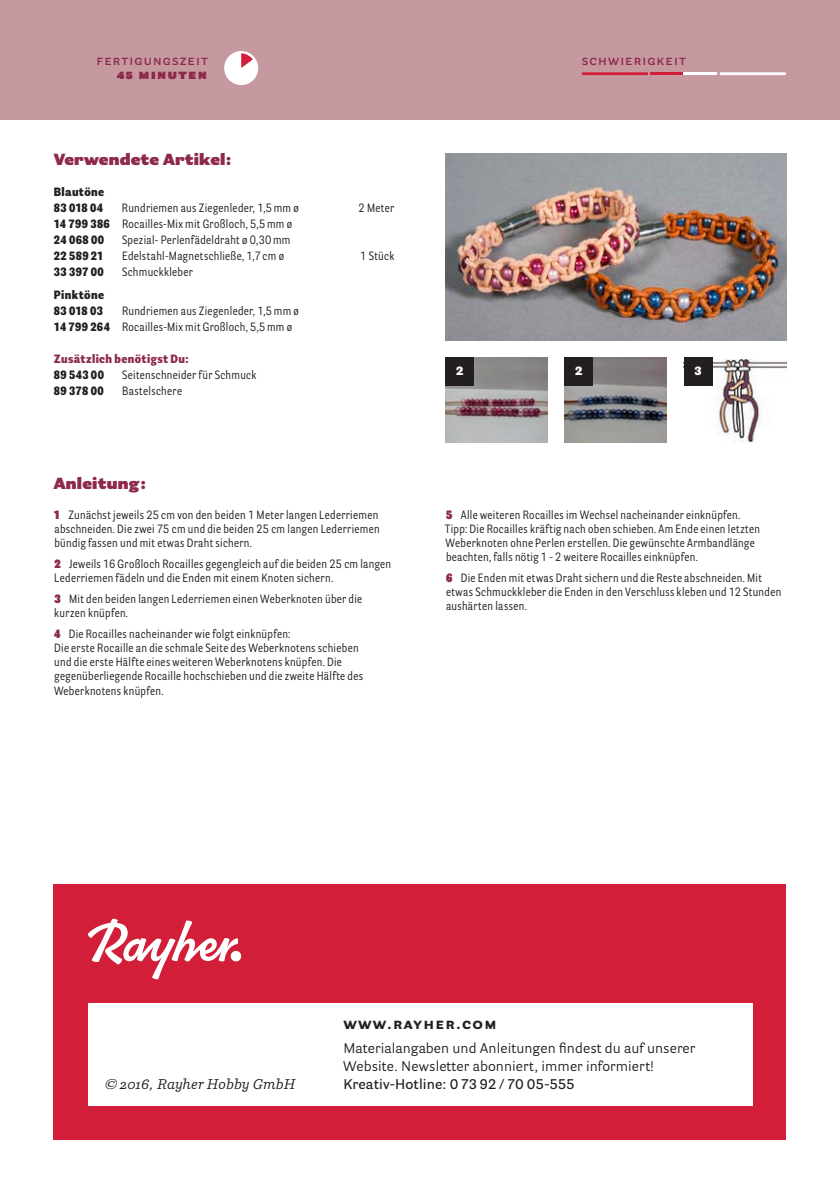
<style>
.page{position:relative;width:840px;height:1191px;background:#fff}
.page>*{position:absolute;margin:0;border:0;box-sizing:border-box;transform-origin:0 0}
.t1{font:900 16px "Parry Grotesque Pro";letter-spacing:.01em;color:#8d294b}
.t2{font:700 16px "Parry Grotesque Pro";letter-spacing:.08em;color:#231f20}
.t3{font:14px/18px "Parry Grotesque Pro";letter-spacing:.005em;color:#231f20}
.t4{font:600 14px "Parry Grotesque Pro";letter-spacing:.01em;color:#231f20}
.t5{font:600 14px "Parry Grotesque Pro";letter-spacing:.08em;color:#8d294b}
.t6{font:italic 14px "Parry Pro";letter-spacing:.01em;color:#231f20}
.t7{font:900 14px "Parry Grotesque Pro";letter-spacing:.08em;color:#8d294b}
.t8{font:12px/14px "Parry Grot Con Pro";letter-spacing:.03em;color:#231f20}
.t9{font:900 12px/16px "Parry Grot Con Pro";letter-spacing:.03em;color:#231f20}
.t10{font:900 12px "Parry Grot Con Pro";letter-spacing:.03em;color:#8d294b}
.t11{font:900 12px "Parry Grotesque Pro";color:#fff}
.s1{font-weight:900}
.s2{font-weight:900;color:#8d294b}
</style>
<div class="page">
<div style="left:54px;top:884px;width:731px;height:256px;background:#d21e38"></div>
<div style="left:88px;top:1003px;width:663px;height:103px;background:#fff"></div>
<div style="left:0;top:0;width:839px;height:119px;background:#c5999f"></div>
<svg style="left:88px;top:918px;width:150px;height:61px"></svg>
<div style="left:230px;top:951px;width:11px;height:10px;background:#fff;border-radius:50%"></div>
<svg style="left:719px;top:72px;width:66px;height:3px"></svg>
<svg style="left:581px;top:72px;width:66px;height:3px"></svg>
<div style="left:224px;top:51px;width:34px;height:34px;background:#fff;border-radius:50%"></div>
<img style="left:445px;top:153px;width:340px;height:187px">
<svg style="left:241px;top:53px;width:12px;height:15px"></svg>
<hr style="left:650px;top:72px;width:33px;height:3px;background:#d21e38">
<hr style="left:683px;top:72px;width:33px;height:3px;background:#fff">
<img style="left:445px;top:357px;width:102px;height:85px">
<img style="left:564px;top:357px;width:102px;height:85px">
<img style="left:711px;top:359px;width:74px;height:83px">
<div style="left:445px;top:357px;width:28px;height:29px;background:#231f20"></div>
<div style="left:564px;top:357px;width:28px;height:29px;background:#231f20"></div>
<div style="left:683px;top:357px;width:28px;height:29px;background:#231f20"></div>
<p class="t5" style="left:96px;top:50px;width:113px">fertigungszeit</p>
<p class="t5" style="left:581px;top:50px;width:106px">schwierigkeit</p>
<p class="t7" style="left:117px;top:63px;width:92px">45 minuten</p>
<h1 class="t1" style="left:54px;top:148px;width:179px">Verwendete Artikel:</h1>
<p class="t9" style="left:54px;top:184px;width:52px">Blautöne<br>83 018 04</p>
<p class="t8" style="left:122px;top:201px;width:178px">Rundriemen aus Ziegenleder, 1,5mm ø</p>
<p class="t8" style="left:358px;top:201px;width:37px">2 Meter</p>
<p class="t8" style="left:54px;top:216px;width:240px;line-height:16px"><span class="s1">14 799 386</span> Rocailles-Mix mit Großloch, 5,5mm ø<br><span class="s1">24 068 00</span></p>
<p class="t8" style="left:122px;top:233px;width:170px">Spezial- Perlenfädeldraht ø 0,30mm</p>
<p class="t9" style="left:54px;top:248px;width:51px">22 589 21</p>
<p class="t8" style="left:122px;top:249px;width:163px">Edelstahl-Magnetschließe, 1,7 cm ø</p>
<p class="t8" style="left:360px;top:249px;width:36px">1 Stück</p>
<p class="t9" style="left:54px;top:264px;width:51px">33 397 00</p>
<p class="t8" style="left:122px;top:265px;width:72px">Schmuckkleber</p>
<p class="t9" style="left:54px;top:287px;width:52px">Pinktöne<br>83 018 03</p>
<p class="t8" style="left:54px;top:303px;width:246px;line-height:16px;text-indent:68px">Rundriemen aus Ziegenleder, 1,5mm ø<br><span class="s1">14 799 264</span> Rocailles-Mix mit Großloch, 5,5mm ø</p>
<p class="t10" style="left:54px;top:350px;width:136px">Zusätzlich benötigst Du:</p>
<p class="t9" style="left:54px;top:367px;width:52px">89 543 00</p>
<p class="t8" style="left:122px;top:368px;width:136px">Seitenschneider für Schmuck</p>
<p class="t9" style="left:54px;top:383px;width:51px">89 378 00</p>
<p class="t8" style="left:122px;top:384px;width:61px">Bastelschere</p>
<h1 class="t1" style="left:54px;top:471px;width:94px">Anleitung:</h1>
<p class="t8" style="left:54px;top:508px;width:327px;text-align:justify"><span class="s2">1</span> Zunächst jeweils 25 cm von den beiden 1 Meter langen Lederriemen abschneiden. Die zwei 75 cm und die beiden 25 cm langen Lederriemen bündig fassen und mit etwas Draht sichern.</p>
<p class="t8" style="left:54px;top:557px;width:338px"><span class="s2">2</span> Jeweils 16 Großloch Rocailles gegengleich auf die beiden 25 cm langen<br>Lederriemen fädeln und die Enden mit einem Knoten sichern.</p>
<p class="t8" style="left:54px;top:592px;width:309px"><span class="s2">3</span> Mit den beiden langen Lederriemen einen Weberknoten über die kurzen knüpfen.</p>
<p class="t8" style="left:54px;top:627px;width:310px"><span class="s2">4</span> Die Rocailles nacheinander wie folgt einknüpfen:<br>Die erste Rocaille an die schmale Seite des Weberknotens schieben und die erste Hälfte eines weiteren Weberknotens knüpfen. Die gegenüberliegende Rocaille hochschieben und die zweite Hälfte des Weberknotens knüpfen.</p>
<p class="t11" style="left:456px;top:362px;width:9px">2</p>
<p class="t11" style="left:575px;top:362px;width:9px">2</p>
<p class="t11" style="left:694px;top:362px;width:9px">3</p>
<p class="t8" style="left:444px;top:508px;width:317px"><span class="s2">5</span> Alle weiteren Rocailles im Wechsel nacheinander einknüpfen.<br>Tipp: Die Rocailles kräftig nach oben schieben. Am Ende einen letzten Weberknoten ohne Perlen erstellen. Die gewünschte Armbandlänge beachten, falls nötig 1 - 2 weitere Rocailles einknüpfen.</p>
<p class="t8" style="left:446px;top:571px;width:336px"><span class="s2">6</span> Die Enden mit etwas Draht sichern und die Reste abschneiden. Mit etwas Schmuckkleber die Enden in den Verschluss kleben und 12 Stunden aushärten lassen.</p>
<p class="t6" style="left:105px;top:1074px;width:192px">© 2016, Rayher Hobby GmbH</p>
<h1 class="t2" style="left:343px;top:1012px;width:155px">www.rayher.com</h1>
<p class="t3" style="left:343px;top:1038px;width:353px">Materialangaben und Anleitungen findest du auf unserer<br>Website. Newsletter abonniert, immer informiert!</p>
<p class="t4" style="left:343px;top:1074px;width:232px">Kreativ-Hotline: 0 73 92 / 70 05-555</p>
</div>
